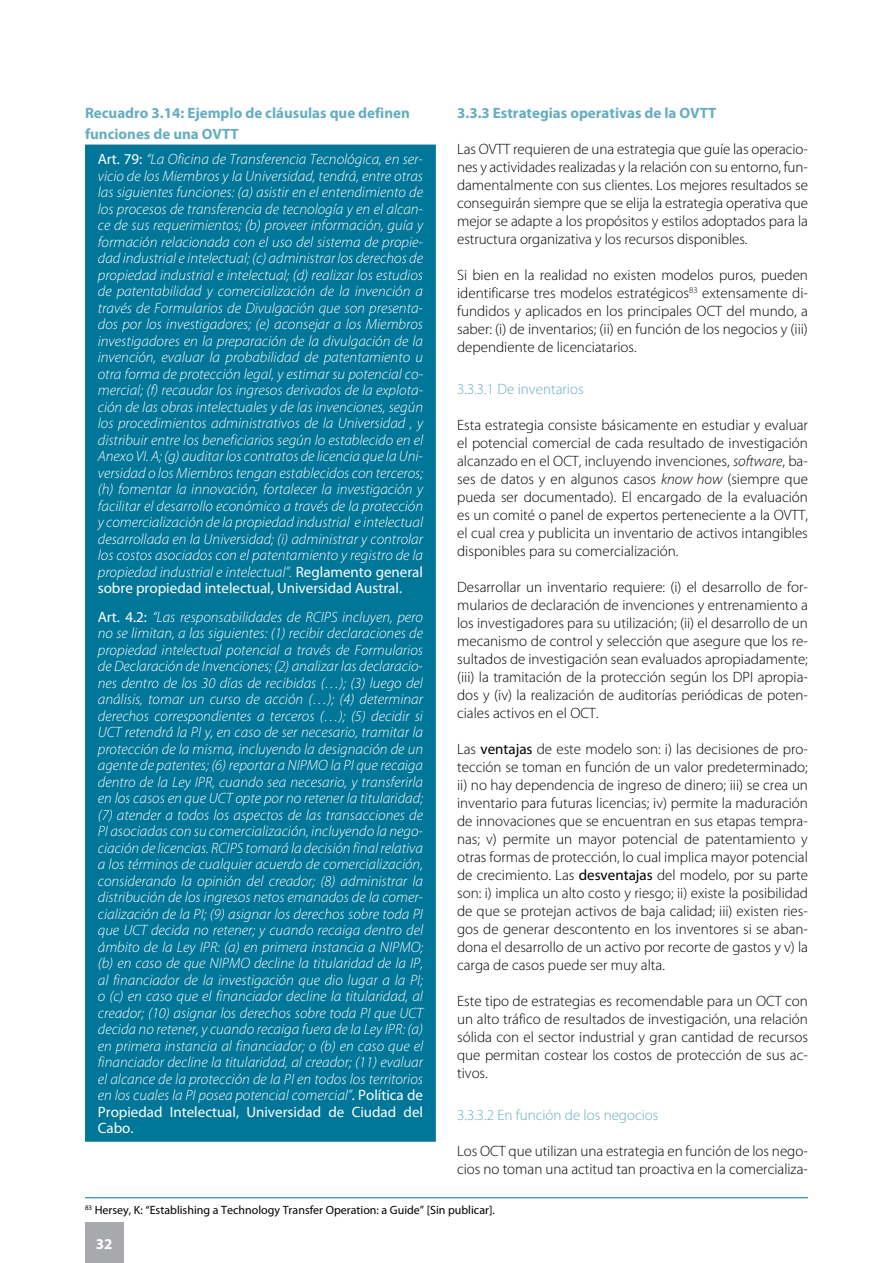
<style>
.page{position:relative;width:893px;height:1263px;background:#fff}
.page>*{position:absolute;margin:0;border:0;box-sizing:border-box;transform-origin:0 0}
.t1{font:italic 300 15px/16.5px "Myriad Pro";color:#fff;text-align:justify}
.t2{font:300 15px/18px "Myriad Pro";color:#000;text-align:justify}
.t3{font:700 15px/21px "Myriad Pro";color:#66adc1}
.t4{font:300 15px "Myriad Pro";color:#66adc1}
.t5{font:700 15px "Myriad Pro";color:#fff}
.t6{font:12px "Myriad Pro";color:#000}
.s1{font-weight:400;font-style:normal}
.s2{font-weight:400}
.s3{font-style:italic}
</style>
<div class="page">
<div style="left:85px;top:1222px;width:38px;height:41px;background:#a7a9ac"></div>
<div style="left:85px;top:145px;width:351px;height:997px;background:#007698"></div>
<hr style="left:85px;top:1197px;width:723px;height:1px;background:#007698">
<p class="t3" style="left:85px;top:102px;width:326px">Recuadro 3.14: Ejemplo de cláusulas que definen funciones de una OVTT</p>
<p class="t1" style="left:98px;top:151px;width:327px"><span class="s1">Art. 79:</span> “La Oficina de Transferencia Tecnológica, en ser&shy;vicio de los Miembros y la Universidad, tendrá, entre otras las siguientes funciones: (a) asistir en el entendimiento de los procesos de transferencia de tecnología y en el alcan&shy;ce de sus requerimientos; (b) proveer información, guía y formación relacionada con el uso del sistema de propie&shy;dad industrial e intelectual; (c) administrar los derechos de propiedad industrial e intelectual; (d) realizar los estudios de patentabilidad y comercialización de la invención a través de Formularios de Divulgación que son presenta&shy;dos por los investigadores; (e) aconsejar a los Miembros investigadores en la preparación de la divulgación de la invención, evaluar la probabilidad de patentamiento u otra forma de protección legal, y estimar su potencial co&shy;mercial; (f) recaudar los ingresos derivados de la explota&shy;ción de las obras intelectuales y de las invenciones, según los procedimientos administrativos de la Universidad , y distribuir entre los beneficiarios según lo establecido en el Anexo VI. A; (g) auditar los contratos de licencia que la Uni&shy;versidad o los Miembros tengan establecidos con terceros; (h) fomentar la innovación, fortalecer la investigación y facilitar el desarrollo económico a través de la protección y comercialización de la propiedad industrial e intelectual desarrollada en la Universidad; (i) administrar y controlar los costos asociados con el patentamiento y registro de la propiedad industrial e intelectual”. <span class="s1">Reglamento general sobre propiedad intelectual, Universidad Austral.</span></p>
<p class="t1" style="left:98px;top:608px;width:327px"><span class="s1">Art. 4.2:</span> “Las responsabilidades de RCIPS incluyen, pero no se limitan, a las siguientes: (1) recibir declaraciones de propiedad intelectual potencial a través de Formularios de Declaración de Invenciones; (2) analizar las declaracio&shy;nes dentro de los 30 días de recibidas (…); (3) luego del análisis, tomar un curso de acción (…); (4) determinar derechos correspondientes a terceros (…); (5) decidir si UCT retendrá la PI y, en caso de ser necesario, tramitar la protección de la misma, incluyendo la designación de un agente de patentes; (6) reportar a NIPMO la PI que recaiga dentro de la Ley IPR, cuando sea necesario, y transferirla en los casos en que UCT opte por no retener la titularidad; (7) atender a todos los aspectos de las transacciones de PI asociadas con su comercialización, incluyendo la nego&shy;ciación de licencias. RCIPS tomará la decisión final relativa a los términos de cualquier acuerdo de comercialización, considerando la opinión del creador; (8) administrar la distribución de los ingresos netos emanados de la comer&shy;cialización de la PI; (9) asignar los derechos sobre toda PI que UCT decida no retener; y cuando recaiga dentro del ámbito de la Ley IPR: (a) en primera instancia a NIPMO; (b) en caso de que NIPMO decline la titularidad de la IP, al financiador de la investigación que dio lugar a la PI; o (c) en caso que el financiador decline la titularidad, al creador; (10) asignar los derechos sobre toda PI que UCT decida no retener, y cuando recaiga fuera de la Ley IPR: (a) en primera instancia al financiador; o (b) en caso que el financiador decline la titularidad, al creador; (11) evaluar el alcance de la protección de la PI en todos los territorios en los cuales la PI posea potencial comercial”<span class="s2">.</span> <span class="s1">Política de Propiedad Intelectual, Universidad de Ciudad del Cabo.</span></p>
<p class="t3" style="left:457px;top:102px;width:261px">3.3.3 Estrategias operativas de la OVTT</p>
<p class="t2" style="left:457px;top:139px;width:352px">Las OVTT requieren de una estrategia que guíe las operacio&shy;nes y actividades realizadas y la relación con su entorno, fun&shy;damentalmente con sus clientes. Los mejores resultados se conseguirán siempre que se elija la estrategia operativa que mejor se adapte a los propósitos y estilos adoptados para la estructura organizativa y los recursos disponibles.</p>
<p class="t2" style="left:457px;top:265px;width:352px">Si bien en la realidad no existen modelos puros, pueden identificarse tres modelos estratégicos<sup>83</sup> extensamente di&shy;fundidos y aplicados en los principales OCT del mundo, a saber: (i) de inventarios; (ii) en función de los negocios y (iii) dependiente de licenciatarios.</p>
<p class="t4" style="left:457px;top:380px;width:128px">3.3.3.1 De inventarios</p>
<p class="t2" style="left:457px;top:415px;width:352px">Esta estrategia consiste básicamente en estudiar y evaluar el potencial comercial de cada resultado de investigación alcanzado en el OCT, incluyendo invenciones, <span class="s3">software</span>, ba&shy;ses de datos y en algunos casos <span class="s3">know how</span> (siempre que pueda ser documentado). El encargado de la evaluación es un comité o panel de expertos perteneciente a la OVTT, el cual crea y publicita un inventario de activos intangibles disponibles para su comercialización.</p>
<p class="t2" style="left:457px;top:577px;width:352px">Desarrollar un inventario requiere: (i) el desarrollo de for&shy;mularios de declaración de invenciones y entrenamiento a los investigadores para su utilización; (ii) el desarrollo de un mecanismo de control y selección que asegure que los re&shy;sultados de investigación sean evaluados apropiadamente; (iii) la tramitación de la protección según los DPI apropia&shy;dos y (iv) la realización de auditorías periódicas de poten&shy;ciales activos en el OCT.</p>
<p class="t2" style="left:457px;top:739px;width:352px">Las <span class="s2">ventajas</span> de este modelo son: i) las decisiones de pro&shy;tección se toman en función de un valor predeterminado; ii) no hay dependencia de ingreso de dinero; iii) se crea un inventario para futuras licencias; iv) permite la maduración de innovaciones que se encuentran en sus etapas tempra&shy;nas; v) permite un mayor potencial de patentamiento y otras formas de protección, lo cual implica mayor potencial de crecimiento. Las <span class="s2">desventajas</span> del modelo, por su parte son: i) implica un alto costo y riesgo; ii) existe la posibilidad de que se protejan activos de baja calidad; iii) existen ries&shy;gos de generar descontento en los inventores si se aban&shy;dona el desarrollo de un activo por recorte de gastos y v) la carga de casos puede ser muy alta.</p>
<p class="t2" style="left:457px;top:991px;width:352px">Este tipo de estrategias es recomendable para un OCT con un alto tráfico de resultados de investigación, una relación sólida con el sector industrial y gran cantidad de recursos que permitan costear los costos de protección de sus ac&shy;tivos.</p>
<p class="t4" style="left:457px;top:1106px;width:203px">3.3.3.2 En función de los negocios</p>
<p class="t2" style="left:457px;top:1141px;width:352px">Los OCT que utilizan una estrategia en función de los nego&shy;cios no toman una actitud tan proactiva en la comercializa-</p>
<p class="t6" style="left:85px;top:1202px;width:411px"><sup>83</sup> Hersey, K: “Establishing a Technology Transfer Operation: a Guide” [Sin publicar].</p>
<p class="t5" style="left:96px;top:1234px;width:18px">32</p>
</div>
